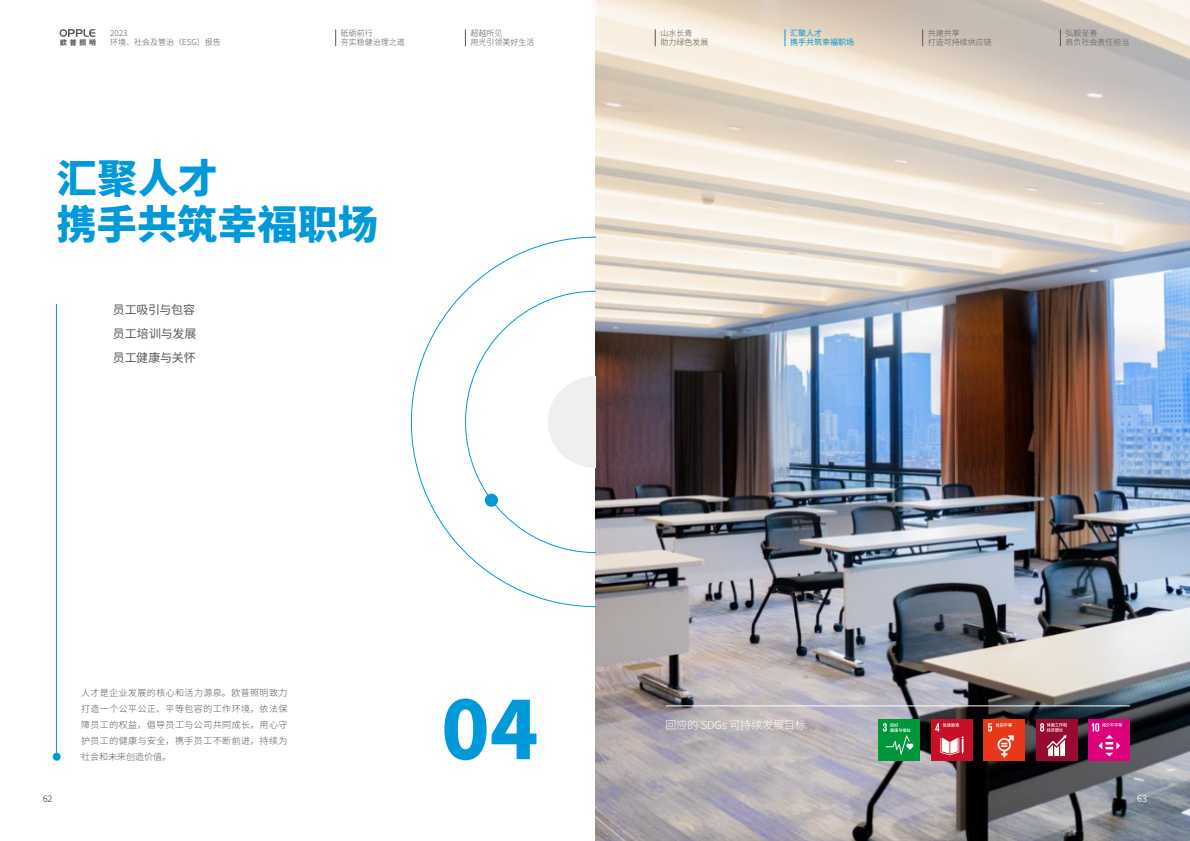
<style>
.page{position:relative;width:1190px;height:841px;background:#fff}
.page>*{position:absolute;margin:0;border:0;box-sizing:border-box;transform-origin:0 0}
.t1{font:800 80px "Source Han Sans SC";color:#0099d9}
.t2{font:800 40px/46px "Source Han Sans SC";letter-spacing:.005em;color:#0099d9}
.t3{font:12px/24px "Source Han Sans SC";letter-spacing:-.01em;color:#595757}
.t4{font:300 11px "Source Han Sans SC";letter-spacing:-.005em;color:#fff}
.t5{font:300 9px/16px "Source Han Sans SC";letter-spacing:.05em;color:#595757;text-align:justify}
.t6{font:9px "Source Han Sans SC";color:#595757}
.t7{font:9px "Source Han Sans SC";color:#fff}
.t8{font:300 8px/9.6px "Source Han Sans SC";color:#595757}
.t9{font:8px/9.6px "Source Han Sans SC";color:#0099d9}
.t10{font:800 6.8px "Source Han Sans SC";color:#595757}
</style>
<div class="page">
<svg style="left:335px;top:29px;width:1px;height:17px"></svg>
<svg style="left:465px;top:29px;width:1px;height:17px"></svg>
<svg style="left:60px;top:29px;width:35px;height:8px"></svg>
<img style="left:595px;top:0;width:595px;height:841px">
<svg style="left:411px;top:237px;width:185px;height:370px"></svg>
<div style="left:53px;top:753px;width:8px;height:8px;background:#0099d9;border-radius:50%"></div>
<div style="left:485px;top:494px;width:13px;height:13px;background:#0099d9;border-radius:50%"></div>
<hr style="left:56px;top:304px;width:1px;height:453px;background:#0099d9">
<hr style="left:666px;top:706px;width:464px;height:1px;background:#fff">
<div style="left:879px;top:720px;width:41px;height:41px;background:#00973b"></div>
<svg style="left:883px;top:723px;width:30px;height:32px"></svg>
<div style="left:931px;top:720px;width:41px;height:41px;background:#c60f28"></div>
<svg style="left:935px;top:723px;width:29px;height:32px"></svg>
<div style="left:984px;top:720px;width:41px;height:41px;background:#e83819"></div>
<svg style="left:988px;top:723px;width:26px;height:34px"></svg>
<div style="left:1036px;top:720px;width:41px;height:41px;background:#970b31"></div>
<svg style="left:1040px;top:723px;width:27px;height:33px"></svg>
<div style="left:1089px;top:720px;width:41px;height:41px;background:#dc007a"></div>
<svg style="left:1092px;top:723px;width:30px;height:34px"></svg>
<svg style="left:785px;top:29px;width:1px;height:17px"></svg>
<svg style="left:922px;top:29px;width:1px;height:17px"></svg>
<svg style="left:1060px;top:29px;width:1px;height:17px"></svg>
<svg style="left:655px;top:29px;width:1px;height:17px"></svg>
<p class="t10" style="left:60px;top:39px;width:37px">欧普照明</p>
<p class="t8" style="left:110px;top:28px;width:112px">2023<br>环境、社会及管治（ESG）报告</p>
<p class="t8" style="left:341px;top:28px;width:65px">砥砺前行<br>夯实稳健治理之道</p>
<p class="t8" style="left:471px;top:28px;width:65px">超越所见<br>用光引领美好生活</p>
<h2 class="t2" style="left:57px;top:156px;width:323px">汇聚人才<br>携手共筑幸福职场</h2>
<h3 class="t3" style="left:113px;top:298px;width:85px">员工吸引与包容员工培训与发展员工健康与关怀</h3>
<p class="t8" style="left:660px;top:28px;width:49px">山水长青<br>助力绿色发展</p>
<p class="t9" style="left:790px;top:28px;width:65px">汇聚人才<br>携手共筑幸福职场</p>
<p class="t8" style="left:928px;top:28px;width:65px">共建共享<br>打造可持续供应链</p>
<p class="t8" style="left:1066px;top:28px;width:65px">弘毅至善<br>肩负社会责任担当</p>
<p class="t6" style="left:43px;top:794px;width:11px">62</p>
<p class="t5" style="left:81px;top:685px;width:208px">人才是企业发展的核心和活力源泉。欧普照明致力打造一个公平公正、平等包容的工作环境，依法保障员工的权益，倡导员工与公司共同成长，用心守护员工的健康与安全，携手员工不断前进，持续为社会和未来创造价值。</p>
<h1 class="t1" style="left:441px;top:685px;width:99px">04</h1>
<p class="t4" style="left:666px;top:719px;width:142px">回应的 SDGs 可持续发展目标</p>
<p class="t7" style="left:1137px;top:794px;width:11px">63</p>
</div>
